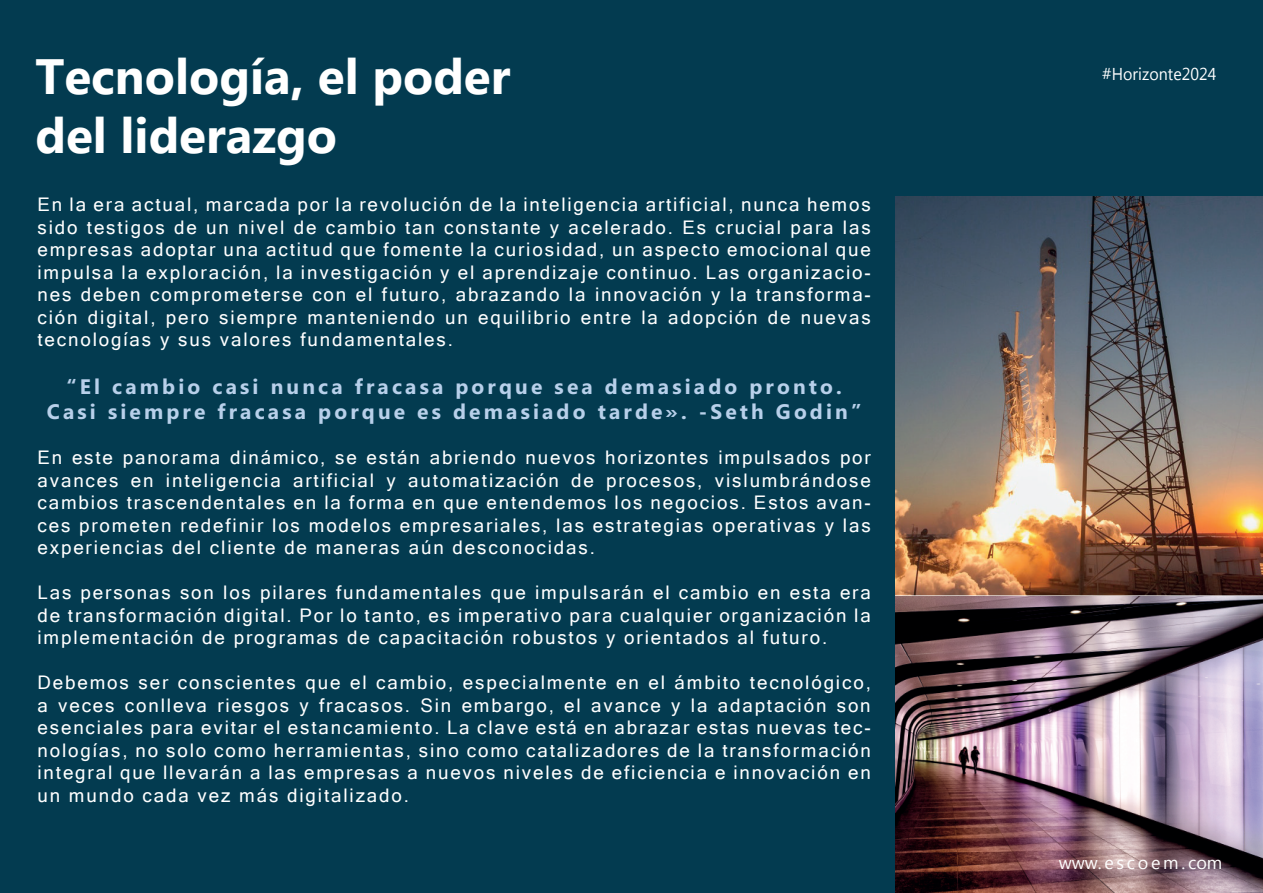
<style>
.page{position:relative;width:1263px;height:893px;background:#033b50}
.page>*{position:absolute;margin:0;border:0;box-sizing:border-box;transform-origin:0 0}
.t1{font:700 49.5px/59.4px "Microsoft Tai Le";color:#fff}
.t2{font:700 21px/25.2px "Microsoft Phags Pa";letter-spacing:.15em;color:#b8d0ea;text-align:center}
.t3{font:18.75px/22.5px "Microsoft Sans Serif";letter-spacing:.1em;color:#fff;text-align:justify}
.t4{font:18px "Microsoft New Tai Lue";letter-spacing:.15em;color:#fff}
.t5{font:17.1px "Microsoft New Tai Lue";letter-spacing:.005em;color:#fff;scale:.93 1}
</style>
<div class="page">
<img style="left:895px;top:197px;width:368px;height:696px">
<h1 class="t1" style="left:35px;top:49px;width:477px">Tecnología, el poder del liderazgo</h1>
<p class="t3" style="left:37px;top:193px;width:835px">En la era actual, marcada por la revolución de la inteligencia artificial, nunca hemos sido testigos de un nivel de cambio tan constante y acelerado. Es crucial para las empresas adoptar una actitud que fomente la curiosidad, un aspecto emocional que impulsa la exploración, la investigación y el aprendizaje continuo. Las organizacio&shy;nes deben comprometerse con el futuro, abrazando la innovación y la transforma&shy;ción digital, pero siempre manteniendo un equilibrio entre la adopción de nuevas tecnologías y sus valores fundamentales.</p>
<p class="t2" style="left:47px;top:373px;width:816px">“El cambio casi nunca fracasa porque sea demasiado pronto.<br>Casi siempre fracasa porque es demasiado tarde». -Seth Godin”</p>
<p class="t3" style="left:37px;top:446px;width:835px">En este panorama dinámico, se están abriendo nuevos horizontes impulsados por avances en inteligencia artificial y automatización de procesos, vislumbrándose cambios trascendentales en la forma en que entendemos los negocios. Estos avan&shy;ces prometen redefinir los modelos empresariales, las estrategias operativas y las experiencias del cliente de maneras aún desconocidas.</p>
<p class="t3" style="left:37px;top:581px;width:835px">Las personas son los pilares fundamentales que impulsarán el cambio en esta era de transformación digital. Por lo tanto, es imperativo para cualquier organización la implementación de programas de capacitación robustos y orientados al futuro.</p>
<p class="t3" style="left:37px;top:671px;width:835px">Debemos ser conscientes que el cambio, especialmente en el ámbito tecnológico, a veces conlleva riesgos y fracasos. Sin embargo, el avance y la adaptación son esenciales para evitar el estancamiento. La clave está en abrazar estas nuevas tec&shy;nologías, no solo como herramientas, sino como catalizadores de la transformación integral que llevarán a las empresas a nuevos niveles de eficiencia e innovación en un mundo cada vez más digitalizado.</p>
<p class="t5" style="left:1102px;top:64px;width:125px">#Horizonte2024</p>
<p class="t4" style="left:1059px;top:852px;width:165px">www.escoem.com</p>
</div>
